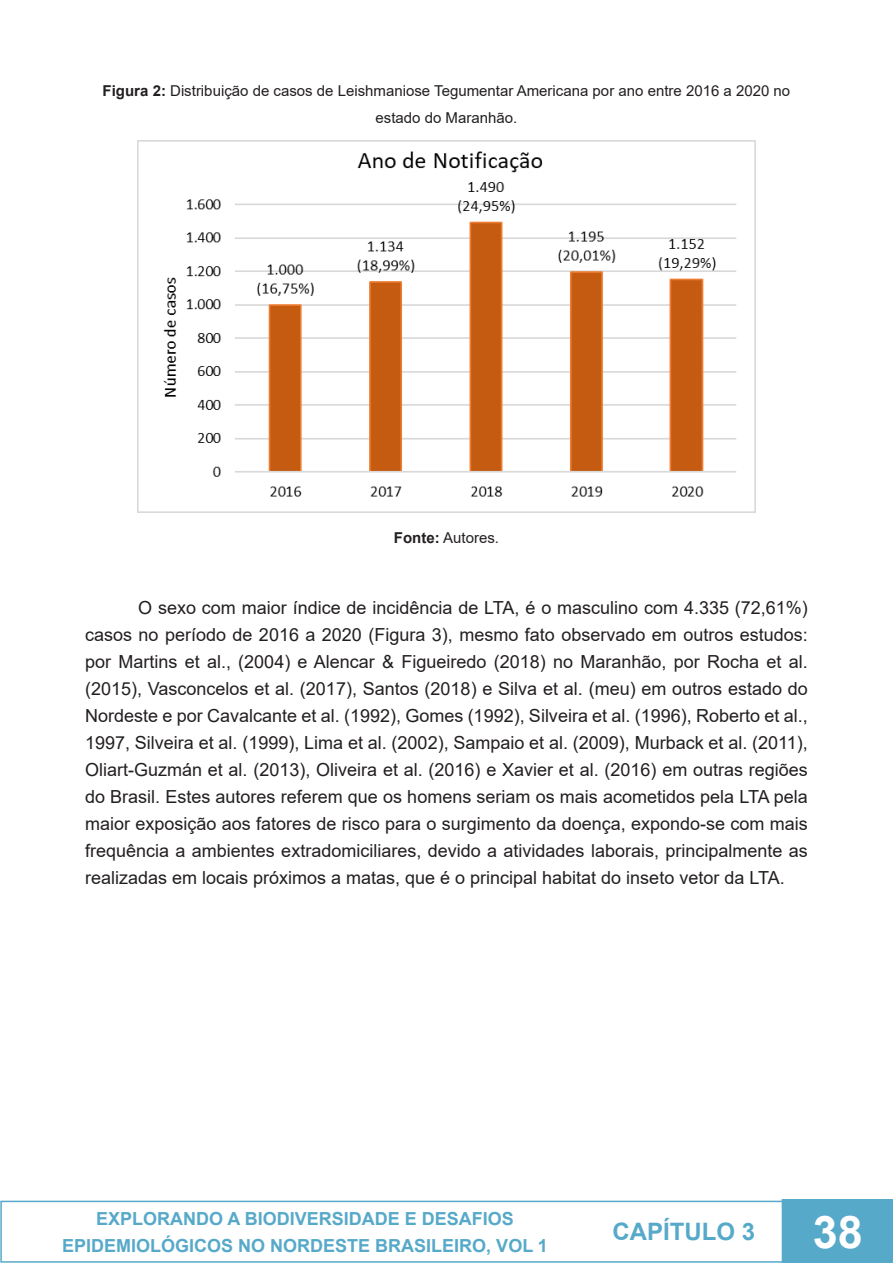
<style>
.page{position:relative;width:893px;height:1263px;background:#fff}
.page>*{position:absolute;margin:0;border:0;box-sizing:border-box;transform-origin:0 0}
.t1{font:700 45px "Arial";color:#fff}
.t2{font:700 24px "Arial";color:#57a9c9}
.t3{font:18px/27px "Arial";color:#231f20;text-align:justify}
.t4{font:700 18px/27px "Arial";color:#57a9c9;text-align:center}
.t5{font:15px/27px "Arial";color:#231f20;text-align:center}
.s1{font-weight:700}
</style>
<div class="page">
<div style="left:0;top:1201px;width:784px;height:62px;border:2px solid #57a9c9"></div>
<div style="left:782px;top:1200px;width:111px;height:63px;background:#57a9c9"></div>
<div style="left:782px;top:1199px;width:111px;height:64px;border:2px solid #57a9c9"></div>
<img style="left:138px;top:140px;width:617px;height:372px">
<p class="t5" style="left:103px;top:77px;width:689px"><span class="s1">Figura 2:</span> Distribuição de casos de Leishmaniose Tegumentar Americana por ano entre 2016 a 2020 no estado do Maranhão.</p>
<p class="t5" style="left:394px;top:524px;width:107px"><span class="s1">Fonte:</span> Autores.</p>
<p class="t3" style="left:85px;top:594px;width:724px;text-indent:53px">O sexo com maior índice de incidência de LTA, é o masculino com 4.335 (72,61%) casos no período de 2016 a 2020 (Figura 3), mesmo fato observado em outros estudos: por Martins et al., (2004) e Alencar &amp; Figueiredo (2018) no Maranhão, por Rocha et al. (2015), Vasconcelos et al. (2017), Santos (2018) e Silva et al. (meu) em outros estado do Nordeste e por Cavalcante et al. (1992), Gomes (1992), Silveira et al. (1996), Roberto et al., 1997, Silveira et al. (1999), Lima et al. (2002), Sampaio et al. (2009), Murback et al. (2011), Oliart-Guzmán et al. (2013), Oliveira et al. (2016) e Xavier et al. (2016) em outras regiões do Brasil. Estes autores referem que os homens seriam os mais acometidos pela LTA pela maior exposição aos fatores de risco para o surgimento da doença, expondo-se com mais frequência a ambientes extradomiciliares, devido a atividades laborais, principalmente as realizadas em locais próximos a matas, que é o principal habitat do inseto vetor da LTA.</p>
<p class="t4" style="left:62px;top:1205px;width:487px">EXPLORANDO A BIODIVERSIDADE E DESAFIOS<br>EPIDEMIOLÓGICOS NO NORDESTE BRASILEIRO, VOL 1</p>
<h2 class="t2" style="left:612px;top:1215px;width:144px">CAPÍTULO 3</h2>
<h1 class="t1" style="left:813px;top:1200px;width:52px">38</h1>
</div>
